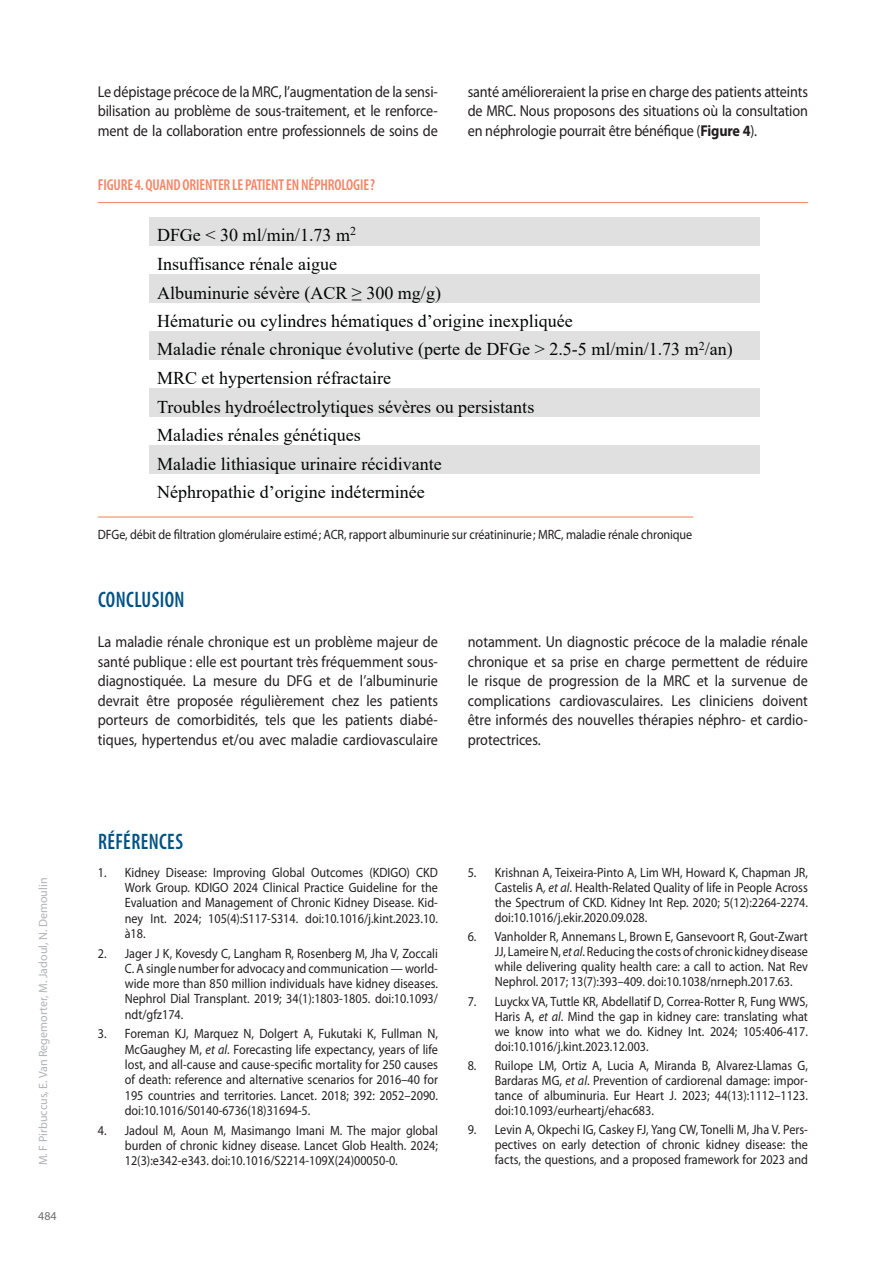
<style>
.page{position:relative;width:893px;height:1263px;background:#fff}
.page>*{position:absolute;margin:0;border:0;box-sizing:border-box;transform-origin:0 0}
.t1{font:600 condensed 22.5px "Myriad Pro";letter-spacing:.02em;color:#005285;scale:.9 1}
.t2{font:18px/28.5px "Times New Roman";color:#030505}
.t3{font:15.75px/19.5px "Myriad Pro";letter-spacing:-.01em;color:#231f20;text-align:justify;scale:.9 1}
.t4{font:600 condensed 15.75px "Myriad Pro";letter-spacing:-.01em;color:#f48465}
.t5{font:13.5px/15.3px "Myriad Pro";color:#231f20;text-align:justify;scale:.9 1}
.t6{font:12px "Myriad Pro";color:#b2b3b7}
.t7{font:12px "Myriad Pro";color:#6c6d70}
.s1{font-weight:700}
.s2{font-style:italic}
</style>
<div class="page">
<div style="left:149px;top:217px;width:611px;height:29px;background:#e0e0e0"></div>
<div style="left:149px;top:274px;width:611px;height:29px;background:#e0e0e0"></div>
<div style="left:149px;top:331px;width:611px;height:29px;background:#e0e0e0"></div>
<div style="left:149px;top:388px;width:611px;height:29px;background:#e0e0e0"></div>
<div style="left:149px;top:445px;width:611px;height:29px;background:#e0e0e0"></div>
<hr style="left:98px;top:202px;width:710px;height:1px;background:#f48465">
<hr style="left:98px;top:517px;width:595px;height:1px;background:#f48145">
<p class="t6" style="left:37px;top:1165px;width:289px;rotate:-90deg">M. F Pirbuccus, E. Van Regemorter, M. Jadoul, N. Demoulin</p>
<p class="t7" style="left:38px;top:1210px;width:20px">484</p>
<p class="t3" style="left:98px;top:82px;width:379px">Le dépistage précoce de la MRC, l’augmentation de la sensi&shy;bilisation au problème de sous-traitement, et le renforce&shy;ment de la collaboration entre professionnels de soins de</p>
<p class="t3" style="left:468px;top:82px;width:379px">santé amélioreraient la prise en charge des patients atteints de MRC. Nous proposons des situations où la consultation en néphrologie pourrait être bénéfique (<span class="s1">Figure 4</span>).</p>
<p class="t4" style="left:98px;top:176px;width:279px">FIGURE 4. QUAND ORIENTER LE PATIENT EN NÉPHROLOGIE?</p>
<p class="t2" style="left:157px;top:220px;width:577px">DFGe &lt; 30 ml/min/1.73 m<sup>2<br></sup>Insuffisance rénale aigue<br>Albuminurie sévère (ACR ≥ 300 mg/g)<br>Hématurie ou cylindres hématiques d’origine inexpliquée<br>Maladie rénale chronique évolutive (perte de DFGe &gt; 2.5-5 ml/min/1.73 m<sup>2</sup>/an)<br>MRC et hypertension réfractaire<br>Troubles hydroélectrolytiques sévères ou persistants<br>Maladies rénales génétiques<br>Maladie lithiasique urinaire récidivante<br>Néphropathie d’origine indéterminée</p>
<p class="t5" style="left:98px;top:527px;width:662px">DFGe, débit de filtration glomérulaire estimé; ACR, rapport albuminurie sur créatininurie; MRC, maladie rénale chronique</p>
<h1 class="t1" style="left:98px;top:587px;width:98px">CONCLUSION</h1>
<p class="t3" style="left:98px;top:633px;width:379px">La maladie rénale chronique est un problème majeur de santé publique : elle est pourtant très fréquemment sous&shy;diagnostiquée. La mesure du DFG et de l’albuminurie devrait être proposée régulièrement chez les patients porteurs de comorbidités, tels que les patients diabé&shy;tiques, hypertendus et/ou avec maladie cardiovasculaire</p>
<p class="t3" style="left:468px;top:633px;width:379px">notamment. Un diagnostic précoce de la maladie rénale chronique et sa prise en charge permettent de réduire le risque de progression de la MRC et la survenue de complications cardiovasculaires. Les cliniciens doivent être informés des nouvelles thérapies néphro- et cardio&shy;protectrices.</p>
<h1 class="t1" style="left:98px;top:829px;width:96px">RÉFÉRENCES</h1>
<p class="t5" style="left:125px;top:865px;width:349px;text-indent:-27px">1. Kidney Disease: Improving Global Outcomes (KDIGO) CKD Work Group. KDIGO 2024 Clinical Practice Guideline for the Evaluation and Management of Chronic Kidney Disease. Kid&shy;ney Int. 2024; 105(4):S117-S314. doi:10.1016/j.kint.2023.10. à18.</p>
<p class="t5" style="left:125px;top:946px;width:349px;text-indent:-27px">2. Jager J K, Kovesdy C, Langham R, Rosenberg M, Jha V, Zoccali C. A single number for advocacy and communication — world&shy;wide more than 850 million individuals have kidney diseases.<br>Nephrol Dial Transplant. 2019; 34(1):1803-1805. doi:10.1093/ ndt/gfz174.</p>
<p class="t5" style="left:125px;top:1026px;width:349px;text-indent:-27px">3. Foreman KJ, Marquez N, Dolgert A, Fukutaki K, Fullman N, McGaughey M, <span class="s2">et al</span>. Forecasting life expectancy, years of life lost, and all-cause and cause-specific mortality for 250 causes of death: reference and alternative scenarios for 2016–40 for 195 countries and territories. Lancet. 2018; 392: 2052–2090. doi:10.1016/S0140-6736(18)31694-5.</p>
<p class="t5" style="left:125px;top:1123px;width:349px;text-indent:-27px">4. Jadoul M, Aoun M, Masimango Imani M. The major global burden of chronic kidney disease. Lancet Glob Health. 2024; 12(3):e342-e343. doi:10.1016/S2214-109X(24)00050-0.</p>
<p class="t5" style="left:495px;top:865px;width:349px;text-indent:-27px">5. Krishnan A, Teixeira-Pinto A, Lim WH, Howard K, Chapman JR, Castelis A<span class="s2">, et al</span>. Health-Related Quality of life in People Across the Spectrum of CKD. Kidney Int Rep. 2020; 5(12):2264-2274. doi:10.1016/j.ekir.2020.09.028.</p>
<p class="t5" style="left:495px;top:929px;width:350px;text-indent:-27px">6. Vanholder R, Annemans L, Brown E, Gansevoort R, Gout-Zwart JJ, Lameire N, <span class="s2">et al</span>. Reducing the costs of chronic kidney disease while delivering quality health care: a call to action. Nat Rev Nephrol. 2017; 13(7):393–409. doi:10.1038/nrneph.2017.63.</p>
<p class="t5" style="left:495px;top:994px;width:349px;text-indent:-27px">7. Luyckx VA, Tuttle KR, Abdellatif D, Correa-Rotter R, Fung WWS, Haris A, <span class="s2">et al</span>. Mind the gap in kidney care: translating what we know into what we do. Kidney Int. 2024; 105:406-417. doi:10.1016/j.kint.2023.12.003.</p>
<p class="t5" style="left:495px;top:1058px;width:349px;text-indent:-27px">8. Ruilope LM, Ortiz A, Lucia A, Miranda B, Alvarez-Llamas G, Bardaras MG, <span class="s2">et al</span>. Prevention of cardiorenal damage: impor&shy;tance of albuminuria. Eur Heart J. 2023; 44(13):1112–1123. doi:10.1093/eurheartj/ehac683.</p>
<p class="t5" style="left:495px;top:1122px;width:349px;text-indent:-27px">9. Levin A, Okpechi IG, Caskey FJ, Yang CW, Tonelli M, Jha V. Pers&shy;pectives on early detection of chronic kidney disease: the facts, the questions, and a proposed framework for 2023 and</p>
</div>
